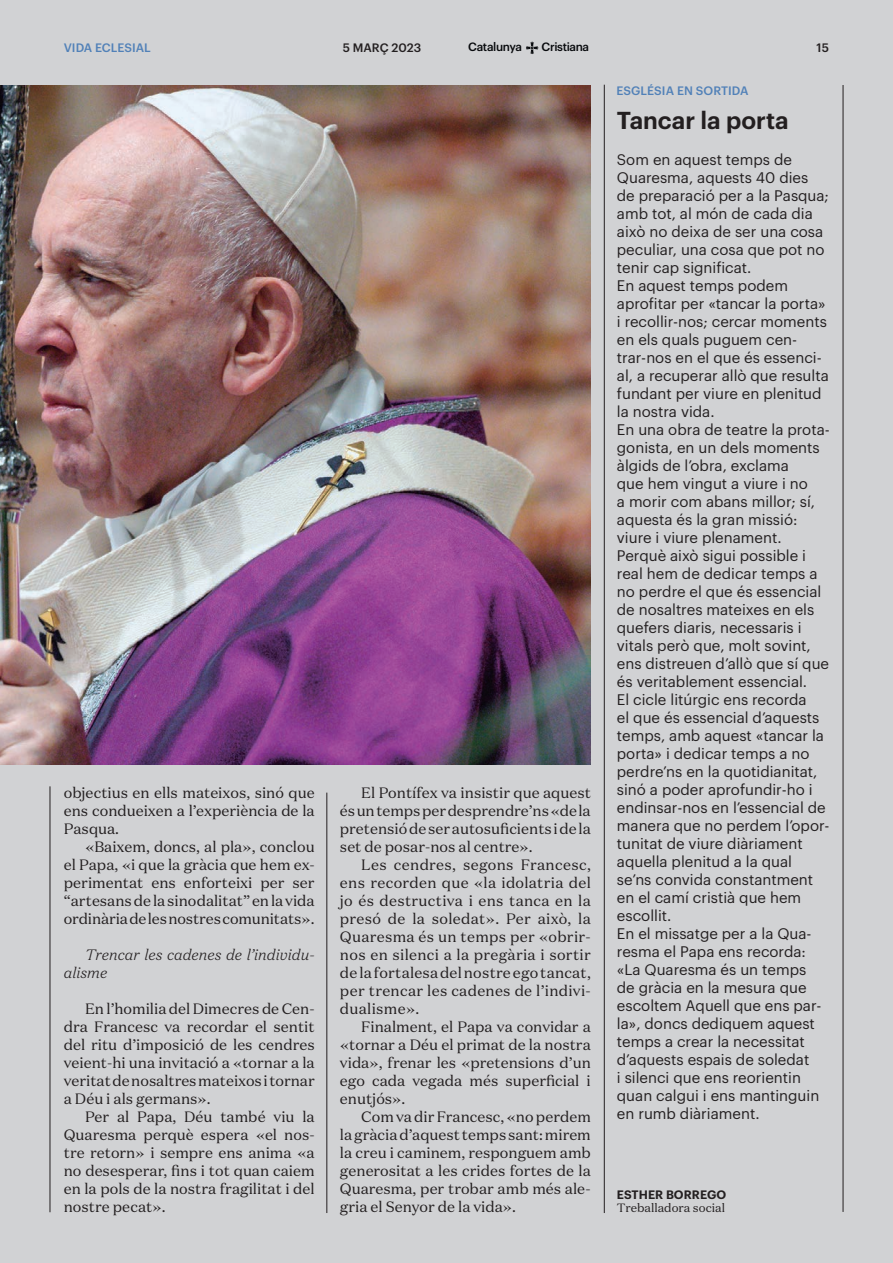
<style>
.page{position:relative;width:893px;height:1263px;background:#d1d2d4}
.page>*{position:absolute;margin:0;border:0;box-sizing:border-box;transform-origin:0 0}
.t1{font:600 24px "Graphik";color:#231f20}
.t2{font:15px/18px "Graphik";color:#231f20}
.t3{font:15px/18px "Domaine Text";color:#231f20;text-align:justify}
.t4{font:italic 300 15px/18px "Domaine Text";color:#231f20}
.t5{font:500 12px "Graphik";color:#5181b8}
.t6{font:12px "Domaine Text";color:#231f20}
.t7{font:600 12px "Graphik";color:#231f20}
.t8{font:500 12px "Graphik";color:#231f20}
.t9{font:500 11.85px "Graphik";letter-spacing:-.03em;color:#07090c}
</style>
<div class="page">
<svg style="left:526px;top:42px;width:12px;height:12px"></svg>
<hr style="left:843px;top:85px;width:1px;height:1127px;background:#231f20">
<hr style="left:604px;top:85px;width:1px;height:1128px;background:#231f20">
<hr style="left:327px;top:793px;width:1px;height:420px;background:#231f20">
<hr style="left:50px;top:786px;width:1px;height:426px;background:#231f20">
<img style="left:0;top:85px;width:591px;height:679px">
<p class="t5" style="left:64px;top:39px;width:89px">VIDA ECLESIAL</p>
<p class="t3" style="left:64px;top:783px;width:252px">objectius en ells mateixos, sinó que ens condueixen a l’experiència de la Pasqua.</p>
<p class="t3" style="left:64px;top:837px;width:252px;text-indent:21px">«Baixem, doncs, al pla», conclou el Papa, «i que la gràcia que hem ex&shy;perimentat ens enforteixi per ser “artesans de la sinodalitat” en la vida ordinària de les nostres comunitats».</p>
<p class="t4" style="left:64px;top:945px;width:252px;text-indent:21px">Trencar les cadenes de l’individu&shy;alisme</p>
<p class="t3" style="left:64px;top:999px;width:253px;text-indent:21px">En l’homilia del Dimecres de Cen&shy;dra Francesc va recordar el sentit del ritu d’imposició de les cendres veient-hi una invitació a «tornar a la veritat de nosaltres mateixos i tornar a Déu i als germans».</p>
<p class="t3" style="left:64px;top:1107px;width:252px;text-indent:21px">Per al Papa, Déu també viu la Quaresma perquè espera «el nos&shy;tre retorn» i sempre ens anima «a no desesperar, fins i tot quan caiem en la pols de la nostra fragilitat i del nostre pecat».</p>
<p class="t8" style="left:343px;top:38px;width:80px">5 MARÇ 2023</p>
<p class="t9" style="left:468px;top:38px;width:55px">Catalunya</p>
<p class="t9" style="left:542px;top:38px;width:49px">Cristiana</p>
<p class="t8" style="left:816px;top:38px;width:14px">15</p>
<p class="t5" style="left:617px;top:81px;width:133px">ESGLÉSIA EN SORTIDA</p>
<p class="t3" style="left:340px;top:783px;width:252px;text-indent:21px">El Pontífex va insistir que aquest és un temps per desprendre’ns «de la pretensió de ser autosuficients i de la set de posar-nos al centre».</p>
<p class="t3" style="left:340px;top:855px;width:252px;text-indent:21px">Les cendres, segons Francesc, ens recorden que «la idolatria del jo és destructiva i ens tanca en la presó de la soledat». Per això, la Quaresma és un temps per «obrir&shy;nos en silenci a la pregària i sortir de la fortalesa del nostre ego tancat, per trencar les cadenes de l’indivi&shy;dualisme».</p>
<p class="t3" style="left:340px;top:1017px;width:252px;text-indent:21px">Finalment, el Papa va convidar a «tornar a Déu el primat de la nostra vida», frenar les «pretensions d’un ego cada vegada més superficial i enutjós».</p>
<p class="t3" style="left:340px;top:1107px;width:252px;text-indent:21px">Com va dir Francesc, «no perdem la gràcia d’aquest temps sant: mirem la creu i caminem, responguem amb generositat a les crides fortes de la Quaresma, per trobar amb més ale&shy;gria el Senyor de la vida».</p>
<h1 class="t1" style="left:617px;top:102px;width:173px">Tancar la porta</h1>
<p class="t2" style="left:617px;top:149px;width:214px">Som en aquest temps de<br>Quaresma, aquests 40 dies de preparació per a la Pasqua; amb tot, al món de cada dia això no deixa de ser una cosa peculiar, una cosa que pot no tenir cap significat.<br>En aquest temps podem aprofitar per «tancar la porta» i recollir-nos; cercar moments en els quals puguem cen&shy;trar-nos en el que és essenci&shy;al, a recuperar allò que resulta fundant per viure en plenitud la nostra vida.<br>En una obra de teatre la prota&shy;gonista, en un dels moments àlgids de l’obra, exclama<br>que hem vingut a viure i no<br>a morir com abans millor; sí, aquesta és la gran missió: viure i viure plenament.<br>Perquè això sigui possible i real hem de dedicar temps a no perdre el que és essencial de nosaltres mateixes en els quefers diaris, necessaris i vitals però que, molt sovint, ens distreuen d’allò que sí que és veritablement essencial.<br>El cicle litúrgic ens recorda<br>el que és essencial d’aquests temps, amb aquest «tancar la porta» i dedicar temps a no perdre’ns en la quotidianitat, sinó a poder aprofundir-ho i endinsar-nos en l’essencial de manera que no perdem l’opor&shy;tunitat de viure diàriament aquella plenitud a la qual se’ns convida constantment en el camí cristià que hem escollit.<br>En el missatge per a la Qua&shy;resma el Papa ens recorda: «La Quaresma és un temps<br>de gràcia en la mesura que escoltem Aquell que ens par&shy;la», doncs dediquem aquest temps a crear la necessitat d’aquests espais de soledat<br>i silenci que ens reorientin quan calgui i ens mantinguin en rumb diàriament.</p>
<p class="t7" style="left:617px;top:1185px;width:111px">ESTHER BORREGO</p>
<p class="t6" style="left:617px;top:1200px;width:110px">Treballadora social</p>
</div>
